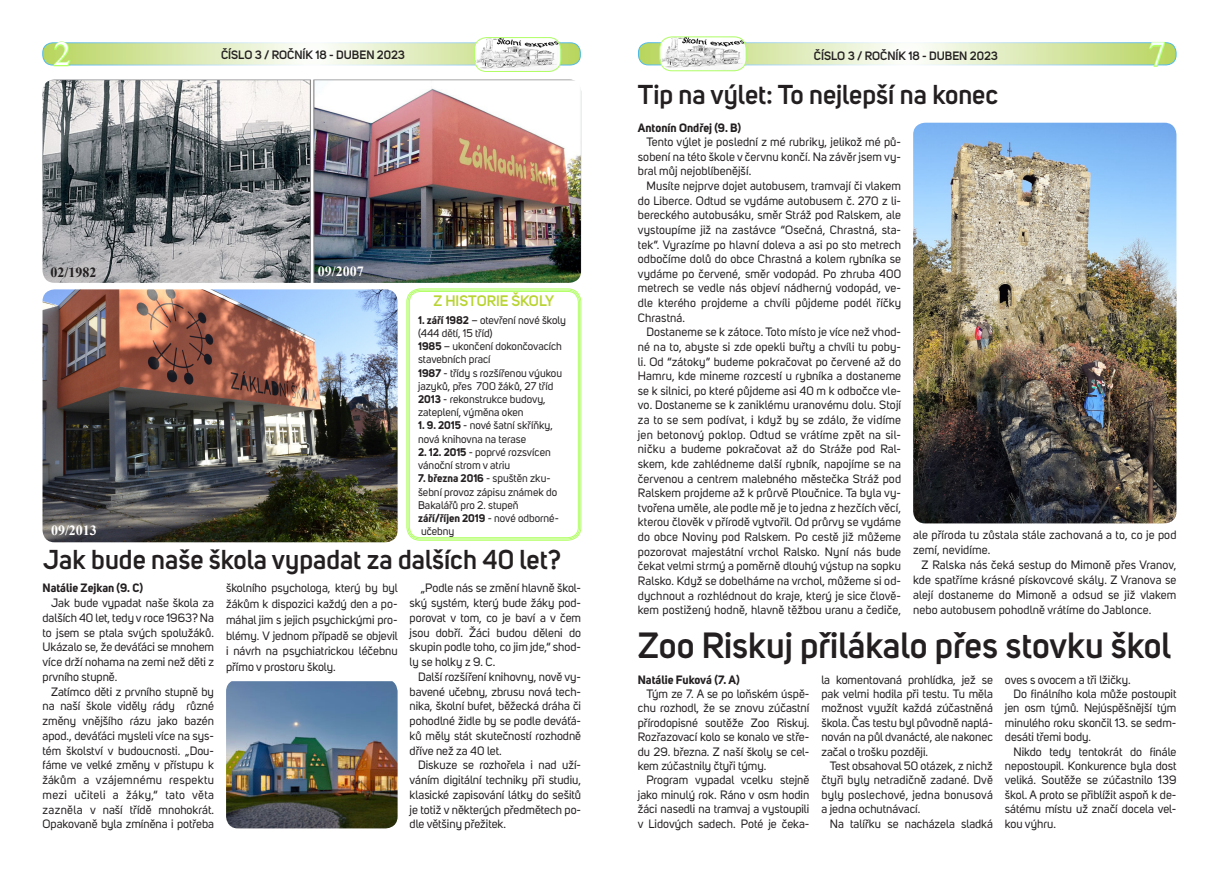
<style>
.page{position:relative;width:1219px;height:871px;background:#fff}
.page>*{position:absolute;margin:0;border:0;box-sizing:border-box;transform-origin:0 0}
.t1{font:600 36px "Uni Sans";color:#231f20}
.t2{font:33.7px "Times New Roman";color:#fff}
.t3{font:33.7px "Times New Roman";color:#f4ffff}
.t4{font:600 27px "Uni Sans";color:#231f20}
.t5{font:600 15px "Uni Sans";color:#b8d432}
.t6{font:700 14px "Times New Roman";color:#fff}
.t7{font:700 14px "Times New Roman";color:#231f20}
.t8{font:12px/14.6px "Uni Sans";color:#231f20;text-align:justify}
.t9{font:700 12px "Uni Sans";color:#231f20}
.t10{font:600 12px "Uni Sans";color:#231f20}
.t11{font:11px/13.2px "Uni Sans";color:#231f20}
.s1{font-weight:700}
</style>
<div class="page">
<div style="left:474px;top:37px;width:87px;height:35px;border:1px solid #b2ff66;border-radius:12px"></div>
<svg style="left:638px;top:37px;width:538px;height:34px"></svg>
<svg style="left:43px;top:38px;width:537px;height:33px"></svg>
<div style="left:408px;top:289px;width:172px;height:250px;border:1px solid #b2ff66;border-radius:12px"></div>
<div style="left:409px;top:291px;width:170px;height:246px;border:1px solid #b2ff66;border-radius:11px"></div>
<img style="left:43px;top:289px;width:355px;height:253px">
<img style="left:43px;top:79px;width:538px;height:204px">
<img style="left:226px;top:681px;width:172px;height:147px">
<img style="left:913px;top:123px;width:263px;height:400px">
<p class="t2" style="left:54px;top:30px;width:18px">2</p>
<p class="t10" style="left:221px;top:48px;width:185px">ČÍSLO 3 / ROČNÍK 18 - DUBEN 2023</p>
<p class="t10" style="left:814px;top:48px;width:185px">ČÍSLO 3 / ROČNÍK 18 - DUBEN 2023</p>
<p class="t3" style="left:1149px;top:30px;width:18px">7</p>
<p class="t7" style="left:50px;top:262px;width:47px">02/1982</p>
<p class="t6" style="left:318px;top:261px;width:47px">09/2007</p>
<p class="t5" style="left:434px;top:291px;width:122px">Z HISTORIE ŠKOLY</p>
<p class="t11" style="left:418px;top:313px;width:149px"><span class="s1">1. září 1982</span> – otevření nové školy (444 dětí, 15 tříd)</p>
<p class="t11" style="left:418px;top:340px;width:145px"><span class="s1">1985</span> – ukončení dokončovacích stavebních prací</p>
<p class="t11" style="left:418px;top:366px;width:145px"><span class="s1">1987</span> - třídy s rozšířenou výukou jazyků, přes 700 žáků, 27 tříd</p>
<p class="t11" style="left:418px;top:392px;width:129px"><span class="s1">2013</span> - rekonstrukce budovy, zateplení, výměna oken</p>
<p class="t11" style="left:418px;top:419px;width:136px"><span class="s1">1. 9. 2015</span> - nové šatní skříňky, nová knihovna na terase</p>
<p class="t11" style="left:418px;top:445px;width:134px"><span class="s1">2. 12. 2015</span> - poprvé rozsvícen vánoční strom v atriu</p>
<p class="t11" style="left:418px;top:472px;width:141px"><span class="s1">7. března 2016</span> - spuštěn zku&shy;šební provoz zápisu známek do<br>Bakalářů pro 2. stupeň</p>
<p class="t11" style="left:418px;top:511px;width:142px"><span class="s1">září/říjen 2019</span> - nové odborné&shy;učebny</p>
<p class="t6" style="left:51px;top:520px;width:47px">09/2013</p>
<p class="t4" style="left:43px;top:544px;width:519px">Jak bude naše škola vypadat za dalších 40 let?</p>
<p class="t9" style="left:43px;top:580px;width:102px">Natálie Zejkan (9. C)</p>
<p class="t8" style="left:43px;top:595px;width:173px;text-indent:9px">Jak bude vypadat naše škola za dalších 40 let, tedy v roce 1963? Na to jsem se ptala svých spolužáků.<br>Ukázalo se, že deváťáci se mnohem více drží nohama na zemi než děti z prvního stupně.</p>
<p class="t8" style="left:43px;top:684px;width:173px;text-indent:9px">Zatímco děti z prvního stupně by na naší škole viděly rády různé změny vnějšího rázu jako bazén apod., deváťáci mysleli více na sys&shy;tém školství v budoucnosti. „Dou&shy;fáme ve velké změny v přístupu k žákům a vzájemnému respektu mezi učiteli a žáky,“ tato věta zazněla v naší třídě mnohokrát.<br>Opakovaně byla zmíněna i potřeba</p>
<p class="t8" style="left:226px;top:580px;width:173px;line-height:15.7px">školního psychologa, který by byl žákům k dispozici každý den a po&shy;máhal jim s jejich psychickými pro&shy;blémy. V jednom případě se objevil i návrh na psychiatrickou léčebnu přímo v prostoru školy.</p>
<p class="t8" style="left:410px;top:581px;width:173px;text-indent:11px">„Podle nás se změní hlavně škol&shy;ský systém, který bude žáky pod&shy;porovat v tom, co je baví a v čem jsou dobří. Žáci budou děleni do skupin podle toho, co jim jde,“ shod&shy;ly se holky z 9. C.</p>
<p class="t8" style="left:410px;top:669px;width:173px;text-indent:9px">Další rozšíření knihovny, nově vy&shy;bavené učebny, zbrusu nová tech&shy;nika, školní bufet, běžecká dráha či pohodlné židle by se podle deváťá&shy;ků měly stát skutečností rozhodně dříve než za 40 let.</p>
<p class="t8" style="left:410px;top:757px;width:173px;text-indent:9px">Diskuze se rozhořela i nad uží&shy;váním digitální techniky při studiu, klasické zapisování látky do sešitů je totiž v některých předmětech po&shy;dle většiny přežitek.</p>
<p class="t4" style="left:638px;top:79px;width:362px">Tip na výlet: To nejlepší na konec</p>
<p class="t9" style="left:638px;top:120px;width:105px">Antonín Ondřej (9. B)</p>
<p class="t8" style="left:638px;top:135px;width:265px;text-indent:9px">Tento výlet je poslední z mé rubriky, jelikož mé pů&shy;sobení na této škole v červnu končí. Na závěr jsem vy&shy;bral můj nejoblíbenější.</p>
<p class="t8" style="left:638px;top:179px;width:265px;text-indent:9px">Musíte nejprve dojet autobusem, tramvají či vlakem do Liberce. Odtud se vydáme autobusem č. 270 z li&shy;bereckého autobusáku, směr Stráž pod Ralskem, ale vystoupíme již na zastávce “Osečná, Chrastná, sta&shy;tek”. Vyrazíme po hlavní doleva a asi po sto metrech odbočíme dolů do obce Chrastná a kolem rybníka se vydáme po červené, směr vodopád. Po zhruba 400 metrech se vedle nás objeví nádherný vodopád, ve&shy;dle kterého projdeme a chvíli půjdeme podél říčky Chrastná.</p>
<p class="t8" style="left:638px;top:325px;width:265px;text-indent:9px">Dostaneme se k zátoce. Toto místo je více než vhod&shy;né na to, abyste si zde opekli buřty a chvíli tu poby&shy;li. Od “zátoky” budeme pokračovat po červené až do Hamru, kde mineme rozcestí u rybníka a dostaneme se k silnici, po které půjdeme asi 40 m k odbočce vle&shy;vo. Dostaneme se k zaniklému uranovému dolu. Stojí za to se sem podívat, i když by se zdálo, že vidíme jen betonový poklop. Odtud se vrátíme zpět na sil&shy;ničku a budeme pokračovat až do Stráže pod Ral&shy;skem, kde zahlédneme další rybník, napojíme se na červenou a centrem malebného městečka Stráž pod Ralskem projdeme až k průrvě Ploučnice. Ta byla vy&shy;tvořena uměle, ale podle mě je to jedna z hezčích věcí, kterou člověk v přírodě vytvořil. Od průrvy se vydáme do obce Noviny pod Ralskem. Po cestě již můžeme pozorovat majestátní vrchol Ralsko. Nyní nás bude čekat velmi strmý a poměrně dlouhý výstup na sopku Ralsko. Když se dobelháme na vrchol, můžeme si od&shy;dychnout a rozhlédnout do kraje, který je sice člově&shy;kem postižený hodně, hlavně těžbou uranu a čediče,</p>
<p class="t8" style="left:913px;top:527px;width:265px;line-height:15.1px">ale příroda tu zůstala stále zachovaná a to, co je pod zemí, nevidíme.</p>
<p class="t8" style="left:913px;top:557px;width:265px;line-height:15.1px;text-indent:9px">Z Ralska nás čeká sestup do Mimoně přes Vranov, kde spatříme krásné pískovcové skály. Z Vranova se alejí dostaneme do Mimoně a odsud se již vlakem nebo autobusem pohodlně vrátíme do Jablonce.</p>
<p class="t1" style="left:638px;top:623px;width:535px">Zoo Riskuj přilákalo přes stovku škol</p>
<p class="t9" style="left:638px;top:671px;width:103px">Natálie Fuková (7. A)</p>
<p class="t8" style="left:638px;top:686px;width:173px;text-indent:9px">Tým ze 7. A se po loňském úspě&shy;chu rozhodl, že se znovu zúčastní přírodopisné soutěže Zoo Riskuj.<br>Rozřazovací kolo se konalo ve stře&shy;du 29. března. Z naší školy se cel&shy;kem zúčastnily čtyři týmy.</p>
<p class="t8" style="left:638px;top:773px;width:173px;text-indent:9px">Program vypadal vcelku stejně jako minulý rok. Ráno v osm hodin žáci nasedli na tramvaj a vystoupili v Lidových sadech. Poté je čeka-</p>
<p class="t8" style="left:821px;top:672px;width:173px">la komentovaná prohlídka, jež se pak velmi hodila při testu. Tu měla možnost využít každá zúčastněná škola. Čas testu byl původně naplá&shy;nován na půl dvanácté, ale nakonec začal o trošku později.</p>
<p class="t8" style="left:821px;top:758px;width:173px;text-indent:9px">Test obsahoval 50 otázek, z nichž čtyři byly netradičně zadané. Dvě byly poslechové, jedna bonusová a jedna ochutnávací.</p>
<p class="t8" style="left:830px;top:816px;width:165px">Na talířku se nacházela sladká</p>
<p class="t8" style="left:1005px;top:672px;width:127px">oves s ovocem a tři lžičky.</p>
<p class="t8" style="left:1005px;top:686px;width:173px;text-indent:9px">Do finálního kola může postoupit jen osm týmů. Nejúspěšnější tým minulého roku skončil 13. se sedm&shy;desáti třemi body.</p>
<p class="t8" style="left:1005px;top:744px;width:173px;text-indent:9px">Nikdo tedy tentokrát do finále nepostoupil. Konkurence byla dost veliká. Soutěže se zúčastnilo 139 škol. A proto se přiblížit aspoň k de&shy;sátému místu už značí docela vel&shy;kou výhru.</p>
</div>
